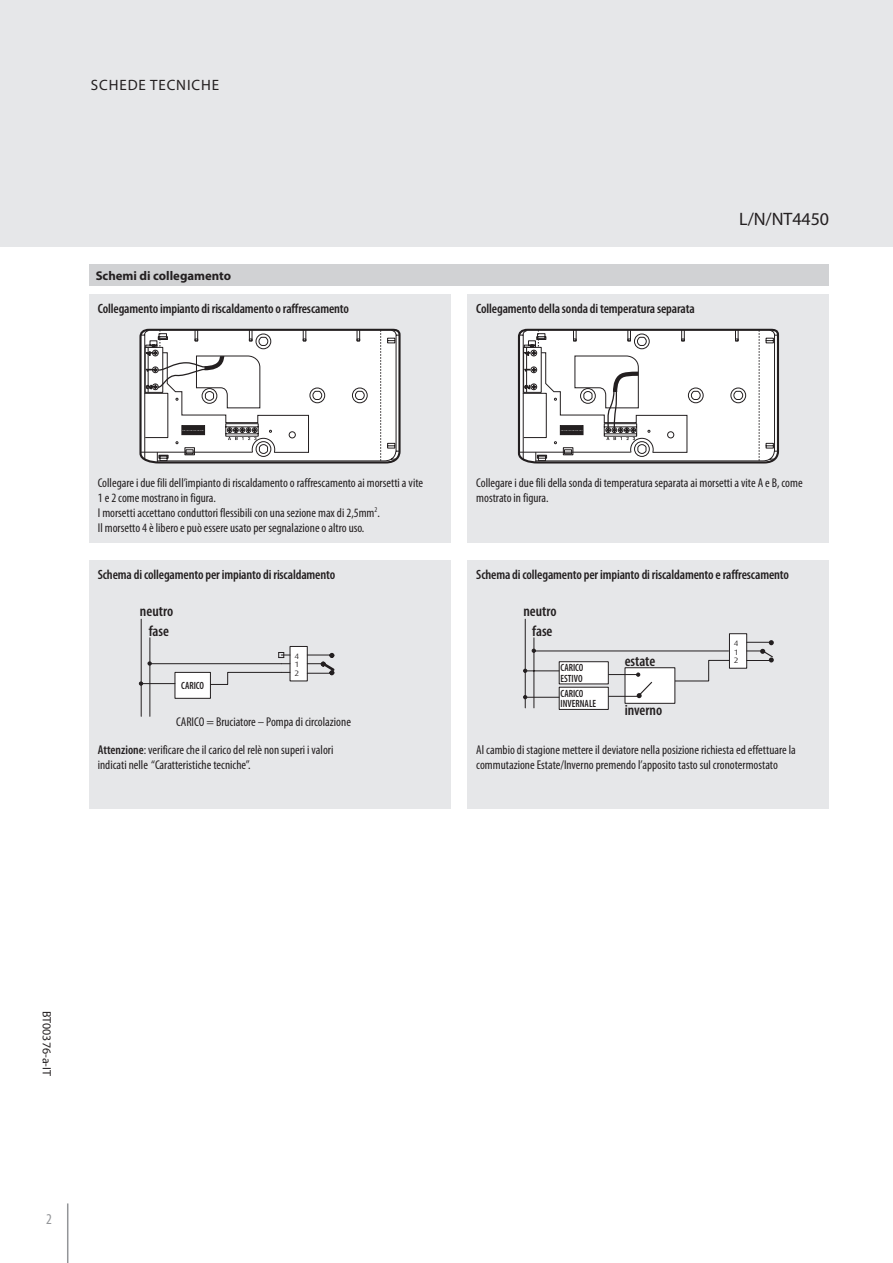
<style>
.page{position:relative;width:893px;height:1263px;background:#fff}
.page>*{position:absolute;margin:0;border:0;box-sizing:border-box;transform-origin:0 0}
.t1{font:18px "Myriad Pro";letter-spacing:-.005em;color:#231f20}
.t2{font:600 condensed 15px "Myriad Pro";color:#231f20}
.t3{font:15px "Myriad Pro";letter-spacing:.06em;color:#231f20}
.t4{font:condensed 15px "Myriad Pro";color:#939598}
.t5{font:600 condensed 13.5px "Myriad Pro";letter-spacing:-.01em;color:#231f20}
.t6{font:condensed 12.75px/15px "Myriad Pro";color:#231f20}
.t7{font:700 12.75px "Myriad Pro";color:#231f20}
.t8{font:12px "Myriad Pro";color:#231f20}
.t9{font:600 condensed 10.5px/10.5px "Myriad Pro";color:#231f20;scale:.93 1}
.t10{font:7.8px "Dax Wide";color:#231f20}
.s1{font-weight:600}
</style>
<div class="page">
<div style="left:0;top:0;width:893px;height:247px;background:#e6e7e9"></div>
<hr style="left:67px;top:1203px;width:1px;height:60px;background:#939598">
<div style="left:89px;top:294px;width:362px;height:249px;background:#e6e7e9"></div>
<div style="left:89px;top:560px;width:362px;height:248px;background:#e6e7e9"></div>
<div style="left:468px;top:560px;width:361px;height:248px;background:#e6e7e9"></div>
<div style="left:468px;top:294px;width:361px;height:249px;background:#e6e7e9"></div>
<div style="left:89px;top:265px;width:740px;height:21px;background:#d1d2d4"></div>
<svg style="left:139px;top:329px;width:262px;height:134px;background:#e3e2e2"></svg>
<svg style="left:518px;top:329px;width:261px;height:134px;background:#e2e2e2"></svg>
<svg style="left:139px;top:619px;width:195px;height:98px"></svg>
<div style="left:729px;top:634px;width:18px;height:34px;background:#fff"></div>
<div style="left:729px;top:633px;width:18px;height:36px;border:1px solid #231f20"></div>
<hr style="left:525px;top:619px;width:1px;height:52px;background:#231f20">
<div style="left:559px;top:687px;width:50px;height:23px;border:1px solid #231f20"></div>
<svg style="left:747px;top:640px;width:27px;height:22px"></svg>
<svg style="left:523px;top:637px;width:207px;height:72px"></svg>
<p class="t3" style="left:91px;top:76px;width:130px">SCHEDE TECNICHE</p>
<p class="t7" style="left:96px;top:267px;width:137px">Schemi di collegamento</p>
<p class="t5" style="left:98px;top:300px;width:253px">Collegamento impianto di riscaldamento o raffrescamento</p>
<p class="t5" style="left:476px;top:300px;width:220px">Collegamento della sonda di temperatura separata</p>
<h1 class="t1" style="left:739px;top:208px;width:91px">L/N/NT4450</h1>
<p class="t6" style="left:98px;top:475px;width:327px">Collegare i due fili dell’impianto di riscaldamento o raffrescamento ai morsetti a vite 1 e 2 come mostrano in figura.<br>I morsetti accettano conduttori flessibili con una sezione max di 2,5mm<sup>2</sup>.<br>Il morsetto 4 è libero e può essere usato per segnalazione o altro uso.</p>
<p class="t6" style="left:476px;top:475px;width:328px">Collegare i due fili della sonda di temperatura separata ai morsetti a vite A e B, come mostrato in figura.</p>
<p class="t5" style="left:98px;top:566px;width:239px">Schema di collegamento per impianto di riscaldamento</p>
<p class="t5" style="left:476px;top:566px;width:314px">Schema di collegamento per impianto di riscaldamento e raffrescamento</p>
<p class="t2" style="left:140px;top:602px;width:35px">neutro</p>
<p class="t2" style="left:523px;top:602px;width:35px">neutro</p>
<p class="t2" style="left:149px;top:621px;width:22px">fase</p>
<p class="t2" style="left:532px;top:621px;width:22px">fase</p>
<p class="t10" style="left:294px;top:652px;width:6px">4</p>
<p class="t10" style="left:294px;top:660px;width:6px">1</p>
<p class="t9" style="left:181px;top:680px;width:26px">CARICO</p>
<p class="t10" style="left:294px;top:669px;width:6px">2</p>
<p class="t6" style="left:176px;top:714px;width:176px">CARICO = Bruciatore – Pompa di circolazione</p>
<p class="t9" style="left:560px;top:662px;width:26px">CARICO<br>ESTIVO</p>
<p class="t9" style="left:560px;top:688px;width:40px">CARICO<br>INVERNALE</p>
<p class="t2" style="left:625px;top:651px;width:32px">estate</p>
<p class="t2" style="left:625px;top:701px;width:39px">inverno</p>
<p class="t10" style="left:734px;top:639px;width:6px">4</p>
<p class="t10" style="left:734px;top:647px;width:6px">1</p>
<p class="t10" style="left:734px;top:656px;width:6px">2</p>
<p class="t6" style="left:98px;top:742px;width:237px"><span class="s1">Attenzione</span>: verificare che il carico del relè non superi i valori indicati nelle “Caratteristiche tecniche”.</p>
<p class="t6" style="left:476px;top:742px;width:321px">Al cambio di stagione mettere il deviatore nella posizione richiesta ed effettuare la commutazione Estate/Inverno premendo l’apposito tasto sul cronotermostato</p>
<p class="t8" style="left:54px;top:1011px;width:67px;rotate:90deg">BT00376-a-IT</p>
<p class="t4" style="left:46px;top:1210px;width:7px">2</p>
</div>
